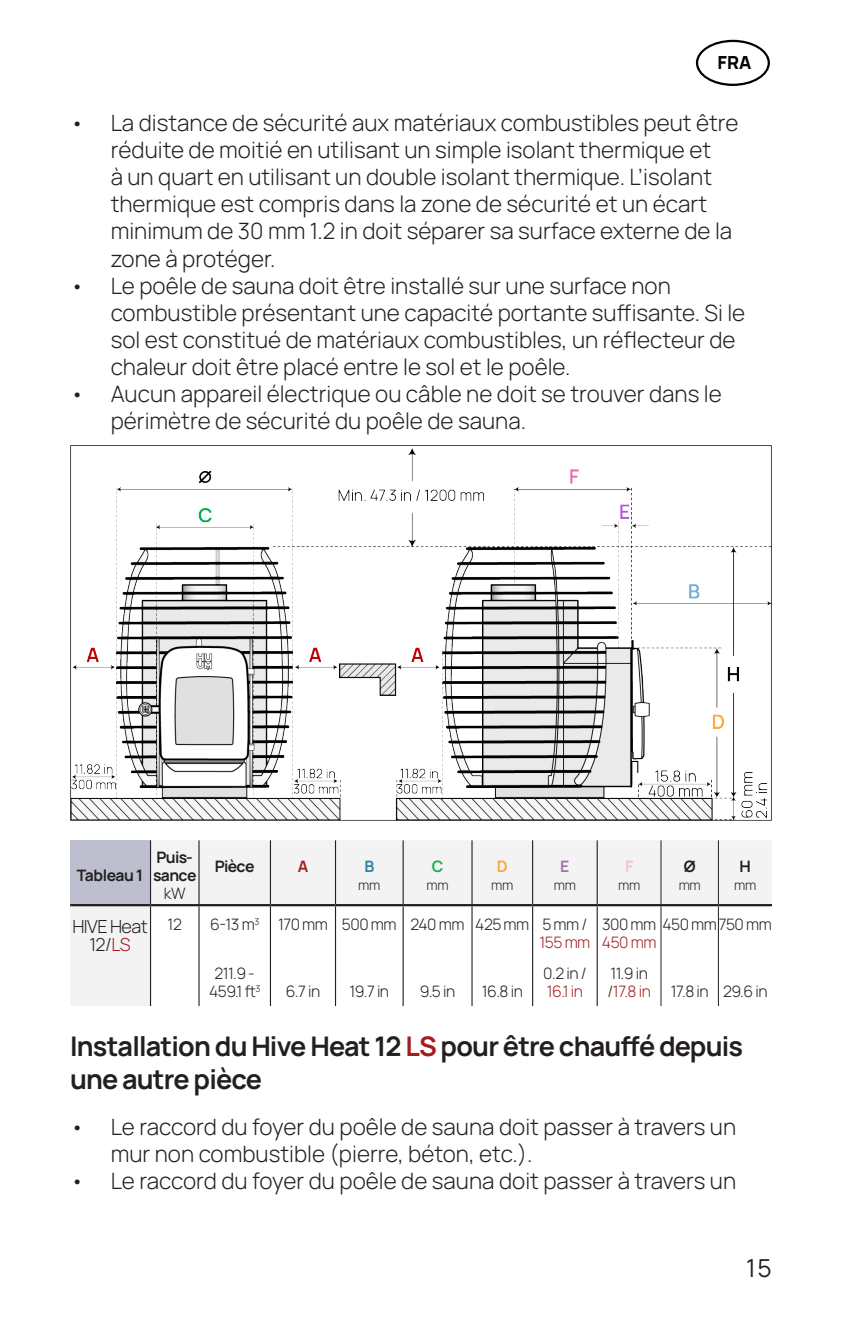
<style>
.page{position:relative;width:842px;height:1340px;background:#fff}
.page>*{position:absolute;margin:0;border:0;box-sizing:border-box;transform-origin:0 0}
.Pealkiri_väike{font:700 27px/32.4px "Manrope";letter-spacing:-.03em;color:#231f20}
.t1{font:24.75px "Manrope";color:#231f20}
.t2{font:300 22.5px/27px "Manrope";color:#231f20}
.table_text{font:300 18px/18px "Manrope";letter-spacing:-.03em;color:#231f20;text-align:center}
.Pealkiri_väike-2{font:800 18px "Manrope";color:#040503}
.table_text-2{font:300 15.75px/18px "Manrope";letter-spacing:-.03em;color:#231f20}
.table_text-3{font:700 15.75px/18px "Manrope";letter-spacing:-.04em;color:#231f20;text-align:center}
.table_text-4{font:300 15.75px/18px "Manrope";letter-spacing:-.03em;color:#a21d20}
.leib{font:700 15.75px "Manrope";letter-spacing:-.045em;color:#231f20}
.table_text-5{font:700 15.75px "Manrope";color:#a21d20}
.table_text-6{font:700 15.75px "Manrope";color:#2e85a7}
.table_text-7{font:700 15.75px "Manrope";color:#20ad4f}
.table_text-8{font:700 15.75px "Manrope";color:#faa83d}
.table_text-9{font:700 15.75px "Manrope";color:#a76fae}
.table_text-10{font:700 15.75px "Manrope";color:#f3c3d2}
.table_text-11{font:300 13.5px "Manrope";letter-spacing:-.03em;color:#231f20}
.s1{font-weight:300}
.s2{color:#a21d20}
.s3{color:#231f20}
</style>
<div class="page">
<img style="left:70px;top:446px;width:702px;height:374px">
<div style="left:70px;top:840px;width:81px;height:65px;background:#bdbfce"></div>
<div style="left:151px;top:840px;width:621px;height:64px;background:#f3f3f3"></div>
<div style="left:70px;top:905px;width:81px;height:101px;background:#f3f3f3"></div>
<hr style="left:150px;top:840px;width:1px;height:64px;background:#231f20">
<hr style="left:198px;top:840px;width:2px;height:64px;background:#231f20">
<hr style="left:270px;top:840px;width:1px;height:64px;background:#231f20">
<hr style="left:335px;top:840px;width:1px;height:64px;background:#231f20">
<hr style="left:403px;top:840px;width:1px;height:64px;background:#231f20">
<hr style="left:471px;top:840px;width:2px;height:64px;background:#231f20">
<hr style="left:532px;top:840px;width:1px;height:64px;background:#231f20">
<hr style="left:597px;top:840px;width:1px;height:64px;background:#231f20">
<hr style="left:150px;top:906px;width:1px;height:100px;background:#231f20">
<hr style="left:198px;top:906px;width:2px;height:100px;background:#231f20">
<hr style="left:270px;top:906px;width:1px;height:100px;background:#231f20">
<hr style="left:335px;top:906px;width:1px;height:100px;background:#231f20">
<hr style="left:403px;top:906px;width:1px;height:100px;background:#231f20">
<hr style="left:471px;top:906px;width:2px;height:100px;background:#231f20">
<hr style="left:532px;top:906px;width:1px;height:100px;background:#231f20">
<hr style="left:597px;top:906px;width:1px;height:100px;background:#231f20">
<hr style="left:661px;top:840px;width:1px;height:64px;background:#231f20">
<hr style="left:718px;top:840px;width:1px;height:64px;background:#231f20">
<hr style="left:661px;top:906px;width:1px;height:100px;background:#231f20">
<hr style="left:718px;top:906px;width:1px;height:100px;background:#231f20">
<hr style="left:70px;top:904px;width:81px;height:2px;background:#231f20">
<hr style="left:151px;top:904px;width:48px;height:2px;background:#231f20">
<hr style="left:199px;top:904px;width:71px;height:2px;background:#231f20">
<hr style="left:270px;top:904px;width:65px;height:2px;background:#231f20">
<hr style="left:335px;top:904px;width:68px;height:2px;background:#231f20">
<hr style="left:403px;top:904px;width:69px;height:2px;background:#231f20">
<hr style="left:472px;top:904px;width:61px;height:2px;background:#231f20">
<hr style="left:533px;top:904px;width:64px;height:2px;background:#231f20">
<hr style="left:597px;top:904px;width:64px;height:2px;background:#231f20">
<hr style="left:661px;top:904px;width:57px;height:2px;background:#231f20">
<hr style="left:718px;top:904px;width:54px;height:2px;background:#231f20">
<svg style="left:696px;top:40px;width:74px;height:46px"></svg>
<p class="Pealkiri_väike-2" style="left:717px;top:47px;width:35px">FRA</p>
<p class="t2" style="left:111px;top:109px;width:629px;text-indent:-40px">• La distance de sécurité aux matériaux combustibles peut être réduite de moitié en utilisant un simple isolant thermique et<br>à un quart en utilisant un double isolant thermique. L’isolant thermique est compris dans la zone de sécurité et un écart minimum de 30 mm 1.2 in doit séparer sa surface externe de la zone à protéger.</p>
<p class="t2" style="left:111px;top:271px;width:636px;text-indent:-40px">• Le poêle de sauna doit être installé sur une surface non combustible présentant une capacité portante suffisante. Si le sol est constitué de matériaux combustibles, un réflecteur de chaleur doit être placé entre le sol et le poêle.</p>
<p class="t2" style="left:111px;top:379px;width:613px;text-indent:-40px">• Aucun appareil électrique ou câble ne doit se trouver dans le périmètre de sécurité du poêle de sauna.</p>
<p class="table_text-3" style="left:77px;top:864px;width:68px">Tableau 1</p>
<p class="table_text-3" style="left:153px;top:846px;width:45px">Puis&shy;sance <span class="s1">kW</span></p>
<p class="leib" style="left:215px;top:853px;width:41px">Pièce</p>
<p class="table_text-5" style="left:298px;top:853px;width:12px">A</p>
<p class="table_text-6" style="left:364px;top:853px;width:11px">B</p>
<p class="table_text-11" style="left:358px;top:875px;width:24px">mm</p>
<p class="table_text-7" style="left:432px;top:853px;width:13px">C</p>
<p class="table_text-11" style="left:427px;top:875px;width:24px">mm</p>
<p class="table_text-8" style="left:497px;top:853px;width:13px">D</p>
<p class="table_text-11" style="left:491px;top:875px;width:24px">mm</p>
<p class="table_text-9" style="left:560px;top:853px;width:11px">E</p>
<p class="table_text-11" style="left:554px;top:875px;width:24px">mm</p>
<p class="table_text-10" style="left:625px;top:853px;width:10px">F</p>
<p class="table_text-11" style="left:618px;top:875px;width:24px">mm</p>
<p class="leib" style="left:684px;top:853px;width:13px">Ø</p>
<p class="table_text-11" style="left:679px;top:875px;width:24px">mm</p>
<p class="leib" style="left:740px;top:853px;width:13px">H</p>
<p class="table_text-11" style="left:734px;top:875px;width:24px">mm</p>
<p class="table_text" style="left:72px;top:916px;width:77px">HIVE Heat<br>12/<span class="s2">LS</span></p>
<p class="table_text-2" style="left:168px;top:914px;width:16px">12</p>
<p class="table_text-2" style="left:210px;top:914px;width:51px">6-13 m<sup>3</sup></p>
<p class="table_text-2" style="left:209px;top:963px;width:53px;text-align:center">211.9 -<br>459.1 ft<sup>3</sup></p>
<p class="table_text-2" style="left:278px;top:914px;width:51px">170 mm</p>
<p class="table_text-2" style="left:342px;top:914px;width:56px">500 mm</p>
<p class="table_text-2" style="left:411px;top:914px;width:56px">240 mm</p>
<p class="table_text-2" style="left:475px;top:914px;width:56px">425 mm</p>
<p class="table_text-2" style="left:602px;top:914px;width:171px">300 mm 450 mm750 mm<br><span class="s2">450 mm</span></p>
<p class="table_text-2" style="left:607px;top:963px;width:45px">11.9 in /<span class="s2">17.8 in</span></p>
<p class="table_text-4" style="left:539px;top:914px;width:52px"><span class="s3">5 mm /<br></span>155 mm</p>
<p class="table_text-2" style="left:543px;top:963px;width:45px">0.2 in /<br><span class="s2">16.1 in</span></p>
<p class="table_text-2" style="left:671px;top:981px;width:39px">17.8 in</p>
<p class="table_text-2" style="left:723px;top:981px;width:46px">29.6 in</p>
<p class="Pealkiri_väike" style="left:70px;top:1028px;width:674px">Installation du Hive Heat 12 <span class="s2">LS</span> pour être chauffé depuis une autre pièce</p>
<p class="t2" style="left:111px;top:1112px;width:627px;text-indent:-40px">• Le raccord du foyer du poêle de sauna doit passer à travers un mur non combustible (pierre, béton, etc.).</p>
<p class="t2" style="left:70px;top:1166px;width:667px">• Le raccord du foyer du poêle de sauna doit passer à travers un</p>
<p class="table_text-2" style="left:286px;top:981px;width:36px">6.7 in</p>
<p class="table_text-2" style="left:349px;top:981px;width:41px">19.7 in</p>
<p class="table_text-2" style="left:420px;top:981px;width:37px">9.5 in</p>
<p class="table_text-2" style="left:482px;top:981px;width:43px">16.8 in</p>
<p class="t1" style="left:746px;top:1249px;width:27px">15</p>
</div>
